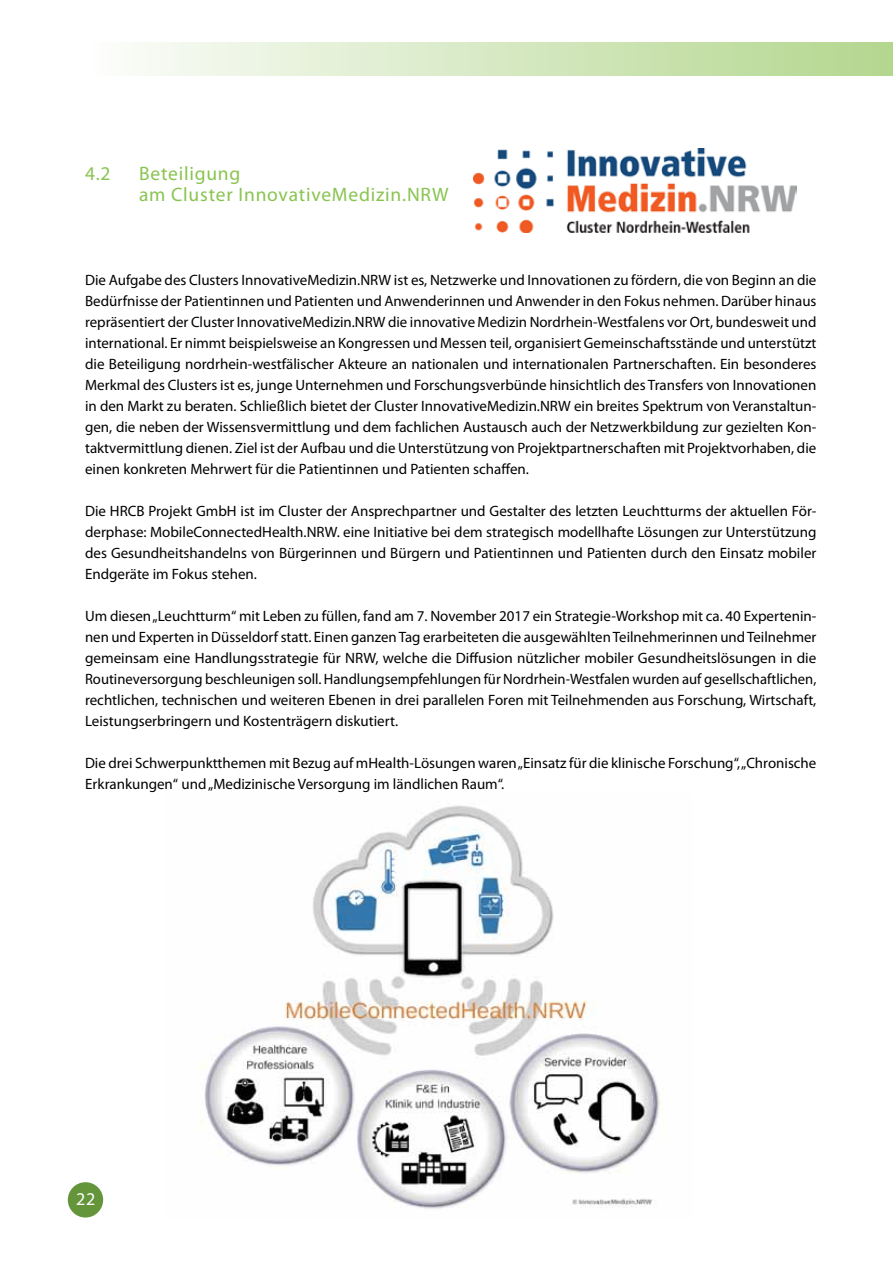
<style>
.page{position:relative;width:893px;height:1263px;background:#fff}
.page>*{position:absolute;margin:0;border:0;box-sizing:border-box;transform-origin:0 0}
.t1{font:19.5px/21px "Myriad Pro";letter-spacing:.04em;color:#89c450}
.t2{font:18px "Myriad Pro";color:#fff}
.t3{font:15px/21px "Myriad Pro";color:#000;text-align:justify}
</style>
<div class="page">
<div style="left:68px;top:1182px;width:35px;height:35px;background:#64953b;border-radius:50%"></div>
<div style="left:85px;top:43px;width:808px;height:33px;background:linear-gradient(to right,#fcfdfb,#b3d68e)"></div>
<img style="left:474px;top:149px;width:323px;height:84px">
<img style="left:200px;top:805px;width:460px;height:404px">
<h1 class="t1" style="left:85px;top:163px;width:27px">4.2</h1>
<h1 class="t1" style="left:139px;top:163px;width:311px">Beteiligung<br>am Cluster InnovativeMedizin.NRW</h1>
<p class="t3" style="left:85px;top:269px;width:733px">Die Aufgabe des Clusters InnovativeMedizin.NRW ist es, Netzwerke und Innovationen zu fördern, die von Beginn an die Bedürfnisse der Patientinnen und Patienten und Anwenderinnen und Anwender in den Fokus nehmen. Darüber hinaus repräsentiert der Cluster InnovativeMedizin.NRW die innovative Medizin Nordrhein-Westfalens vor Ort, bundesweit und international. Er nimmt beispielsweise an Kongressen und Messen teil, organisiert Gemeinschaftsstände und unterstützt die Beteiligung nordrhein-westfälischer Akteure an nationalen und internationalen Partnerschaften. Ein besonderes Merkmal des Clusters ist es, junge Unternehmen und Forschungsverbünde hinsichtlich des Transfers von Innovationen in den Markt zu beraten. Schließlich bietet der Cluster InnovativeMedizin.NRW ein breites Spektrum von Veranstaltun&shy;gen, die neben der Wissensvermittlung und dem fachlichen Austausch auch der Netzwerkbildung zur gezielten Kon&shy;taktvermittlung dienen. Ziel ist der Aufbau und die Unterstützung von Projektpartnerschaften mit Projektvorhaben, die einen konkreten Mehrwert für die Patientinnen und Patienten schaffen.</p>
<p class="t3" style="left:85px;top:500px;width:733px">Die HRCB Projekt GmbH ist im Cluster der Ansprechpartner und Gestalter des letzten Leuchtturms der aktuellen För&shy;derphase: MobileConnectedHealth.NRW. eine Initiative bei dem strategisch modellhafte Lösungen zur Unterstützung des Gesundheitshandelns von Bürgerinnen und Bürgern und Patientinnen und Patienten durch den Einsatz mobiler Endgeräte im Fokus stehen.</p>
<p class="t3" style="left:85px;top:605px;width:733px">Um diesen „Leuchtturm“ mit Leben zu füllen, fand am 7. November 2017 ein Strategie-Workshop mit ca. 40 Expertenin&shy;nen und Experten in Düsseldorf statt. Einen ganzen Tag erarbeiteten die ausgewählten Teilnehmerinnen und Teilnehmer gemeinsam eine Handlungsstrategie für NRW, welche die Diffusion nützlicher mobiler Gesundheitslösungen in die Routineversorgung beschleunigen soll. Handlungsempfehlungen für Nordrhein-Westfalen wurden auf gesellschaftlichen, rechtlichen, technischen und weiteren Ebenen in drei parallelen Foren mit Teilnehmenden aus Forschung, Wirtschaft, Leistungserbringern und Kostenträgern diskutiert.</p>
<p class="t3" style="left:85px;top:752px;width:733px">Die drei Schwerpunktthemen mit Bezug auf mHealth-Lösungen waren „Einsatz für die klinische Forschung“, „Chronische<br>Erkrankungen“ und „Medizinische Versorgung im ländlichen Raum“.</p>
<p class="t2" style="left:76px;top:1188px;width:21px">22</p>
</div>
